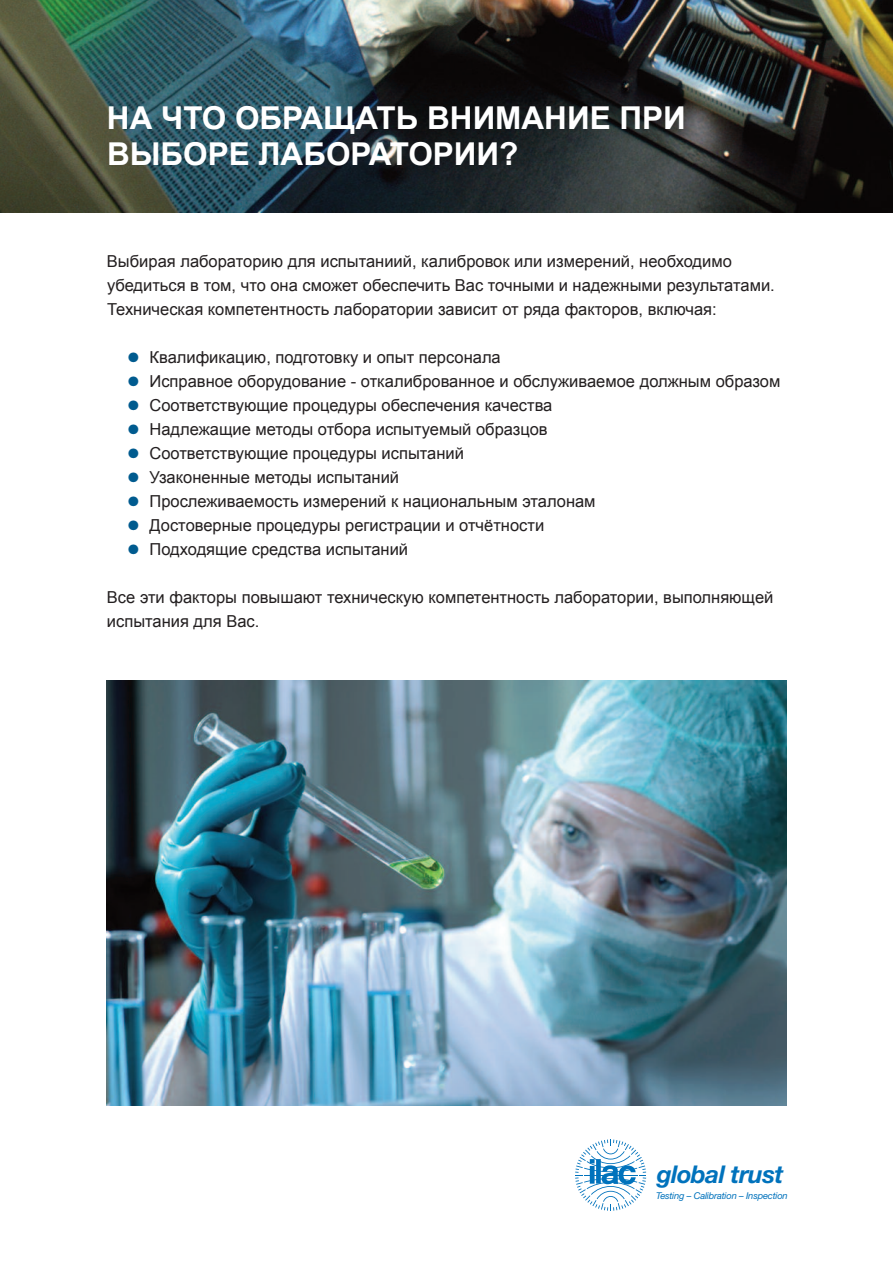
<style>
.page{position:relative;width:893px;height:1263px;background:#fff}
.page>*{position:absolute;margin:0;border:0;box-sizing:border-box;transform-origin:0 0}
.t1{font:700 31.5px/36px "Arial";color:#fff}
.t2{font:italic 700 24.45px "Helvetica Neue";letter-spacing:-.025em;color:#0072bc}
.t3{font:16.5px/24px "Arial";color:#231f20}
.t4{font:italic 9.3px "Helvetica Neue";letter-spacing:-.02em;color:#0072bc}
.s1{color:#005b8f}
</style>
<div class="page">
<svg style="left:575px;top:1139px;width:71px;height:72px"></svg>
<img style="left:0;top:0;width:893px;height:213px">
<img style="left:106px;top:680px;width:681px;height:426px">
<h1 class="t1" style="left:107px;top:100px;width:580px">НА ЧТО ОБРАЩАТЬ ВНИМАНИЕ ПРИ<br>ВЫБОРЕ ЛАБОРАТОРИИ?</h1>
<p class="t3" style="left:107px;top:249px;width:669px">Выбирая лабораторию для испытаниий, калибровок или измерений, необходимо убедиться в том, что она сможет обеспечить Вас точными и надежными результатами.<br>Техническая компетентность лаборатории зависит от ряда факторов, включая:</p>
<p class="t3" style="left:128px;top:345px;width:374px"><span class="s1">●</span> Квалификацию, подготовку и опыт персонала</p>
<p class="t3" style="left:128px;top:369px;width:654px"><span class="s1">●</span> Исправное оборудование - откалиброванное и обслуживаемое должным образом</p>
<p class="t3" style="left:128px;top:393px;width:426px"><span class="s1">●</span> Соответствующие процедуры обеспечения качества</p>
<p class="t3" style="left:128px;top:417px;width:421px"><span class="s1">●</span> Надлежащие методы отбора испытуемый образцов</p>
<p class="t3" style="left:128px;top:441px;width:337px"><span class="s1">●</span> Соответствующие процедуры испытаний</p>
<p class="t3" style="left:128px;top:465px;width:272px"><span class="s1">●</span> Узаконенные методы испытаний</p>
<p class="t3" style="left:128px;top:489px;width:469px"><span class="s1">●</span> Прослеживаемость измерений к национальным эталонам</p>
<p class="t3" style="left:128px;top:513px;width:417px"><span class="s1">●</span> Достоверные процедуры регистрации и отчётности</p>
<p class="t3" style="left:128px;top:537px;width:281px"><span class="s1">●</span> Подходящие средства испытаний</p>
<p class="t3" style="left:107px;top:585px;width:668px">Все эти факторы повышают техническую компетентность лаборатории, выполняющей испытания для Вас.</p>
<h2 class="t2" style="left:657px;top:1166px;width:128px">global trust</h2>
<p class="t4" style="left:656px;top:1193px;width:133px">Testing – Calibration – Inspection</p>
</div>
